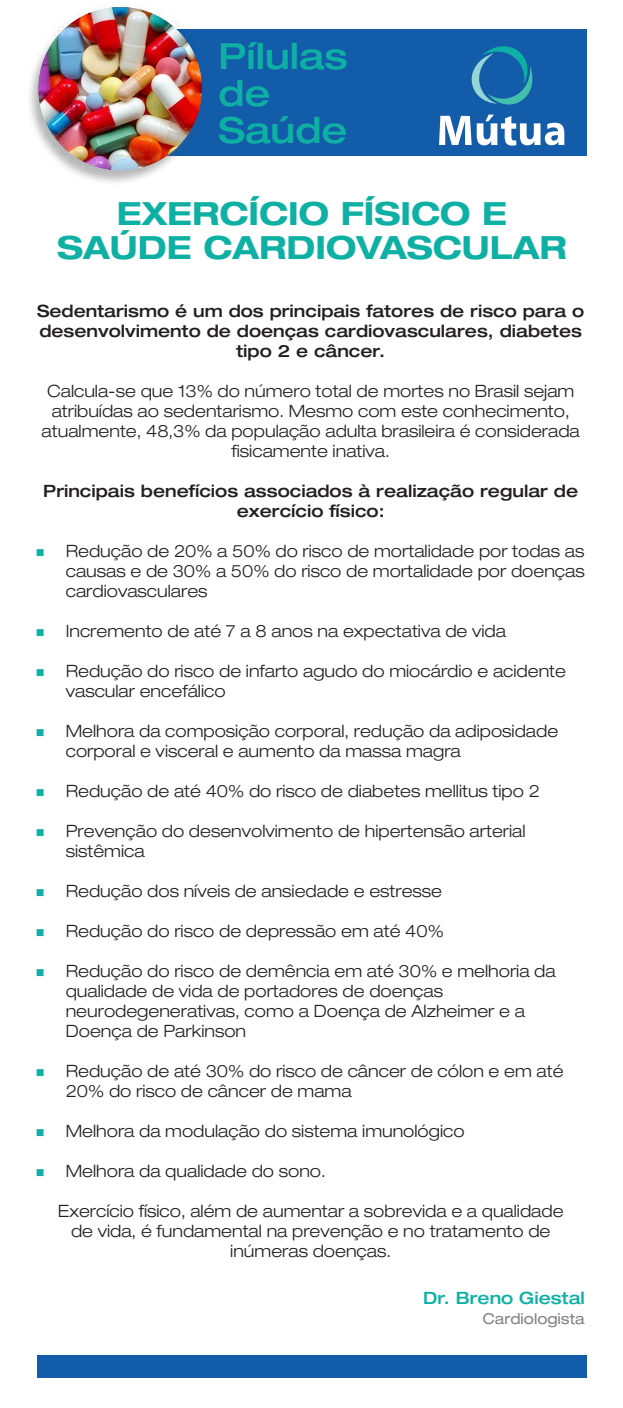
<style>
.page{position:relative;width:623px;height:1408px;background:#fff}
.page>*{position:absolute;margin:0;border:0;box-sizing:border-box;transform-origin:0 0}
.t1{font:500 expanded 36px/37px "Helvetica Neue LT Std";color:#0fb0a4}
.t2{font:700 expanded 32px/34px "Helvetica Neue LT Std";color:#0fb0a4;text-align:center}
.t3{font:300 expanded 17px/20px "Helvetica Neue LT Std";color:#231f20}
.t4{font:500 expanded 17px/20px "Helvetica Neue LT Std";color:#231f20;text-align:center}
.t5{font:500 expanded 17px "Helvetica Neue LT Std";color:#0fb0a4}
.t6{font:expanded 15px "Helvetica Neue LT Std";color:#808285}
.s1{color:#0fb0a4}
</style>
<div class="page">
<div style="left:107px;top:29px;width:479px;height:127px;background:#135ca9"></div>
<img style="left:30px;top:67px;width:106px;height:115px">
<div style="left:37px;top:1355px;width:549px;height:23px;background:#135ca9"></div>
<svg style="left:439px;top:46px;width:125px;height:100px"></svg>
<img style="left:36px;top:5px;width:166px;height:174px">
<h1 class="t1" style="left:219px;top:37px;width:131px">Pílulas de<br>Saúde</h1>
<h2 class="t2" style="left:57px;top:196px;width:511px">EXERCÍCIO FÍSICO E<br>SAÚDE CARDIOVASCULAR</h2>
<p class="t4" style="left:37px;top:300px;width:549px">Sedentarismo é um dos principais fatores de risco para o desenvolvimento de doenças cardiovasculares, diabetes tipo 2 e câncer.</p>
<p class="t3" style="left:42px;top:381px;width:540px;text-align:center">Calcula-se que 13% do número total de mortes no Brasil sejam atribuídas ao sedentarismo. Mesmo com este conhecimento, atualmente, 48,3% da população adulta brasileira é considerada fisicamente inativa.</p>
<p class="t4" style="left:43px;top:480px;width:536px">Principais benefícios associados à realização regular de exercício físico:</p>
<p class="t3" style="left:66px;top:541px;width:520px;text-align:justify;text-indent:-30px"><span class="s1">■</span> Redução de 20% a 50% do risco de mortalidade por todas as causas e de 30% a 50% do risco de mortalidade por doenças cardiovasculares</p>
<p class="t3" style="left:36px;top:621px;width:471px"><span class="s1">■</span> Incremento de até 7 a 8 anos na expectativa de vida</p>
<p class="t3" style="left:66px;top:661px;width:502px;text-indent:-30px"><span class="s1">■</span> Redução do risco de infarto agudo do miocárdio e acidente vascular encefálico</p>
<p class="t3" style="left:66px;top:721px;width:494px;text-indent:-30px"><span class="s1">■</span> Melhora da composição corporal, redução da adiposidade corporal e visceral e aumento da massa magra</p>
<p class="t3" style="left:36px;top:781px;width:505px"><span class="s1">■</span> Redução de até 40% do risco de diabetes mellitus tipo 2</p>
<p class="t3" style="left:66px;top:821px;width:461px;text-indent:-30px"><span class="s1">■</span> Prevenção do desenvolvimento de hipertensão arterial sistêmica</p>
<p class="t3" style="left:36px;top:881px;width:408px"><span class="s1">■</span> Redução dos níveis de ansiedade e estresse</p>
<p class="t3" style="left:36px;top:921px;width:409px"><span class="s1">■</span> Redução do risco de depressão em até 40%</p>
<p class="t3" style="left:66px;top:961px;width:491px;text-indent:-30px"><span class="s1">■</span> Redução do risco de demência em até 30% e melhoria da qualidade de vida de portadores de doenças neurodegenerativas, como a Doença de Alzheimer e a Doença de Parkinson</p>
<p class="t3" style="left:66px;top:1061px;width:499px;text-indent:-30px"><span class="s1">■</span> Redução de até 30% do risco de câncer de cólon e em até<br>20% do risco de câncer de mama</p>
<p class="t3" style="left:36px;top:1121px;width:430px"><span class="s1">■</span> Melhora da modulação do sistema imunológico</p>
<p class="t3" style="left:36px;top:1161px;width:291px"><span class="s1">■</span> Melhora da qualidade do sono.</p>
<p class="t3" style="left:58px;top:1201px;width:507px;text-align:center">Exercício físico, além de aumentar a sobrevida e a qualidade de vida, é fundamental na prevenção e no tratamento de inúmeras doenças.</p>
<p class="t5" style="left:423px;top:1288px;width:163px">Dr. Breno Giestal</p>
<p class="t6" style="left:483px;top:1310px;width:104px">Cardiologista</p>
</div>
